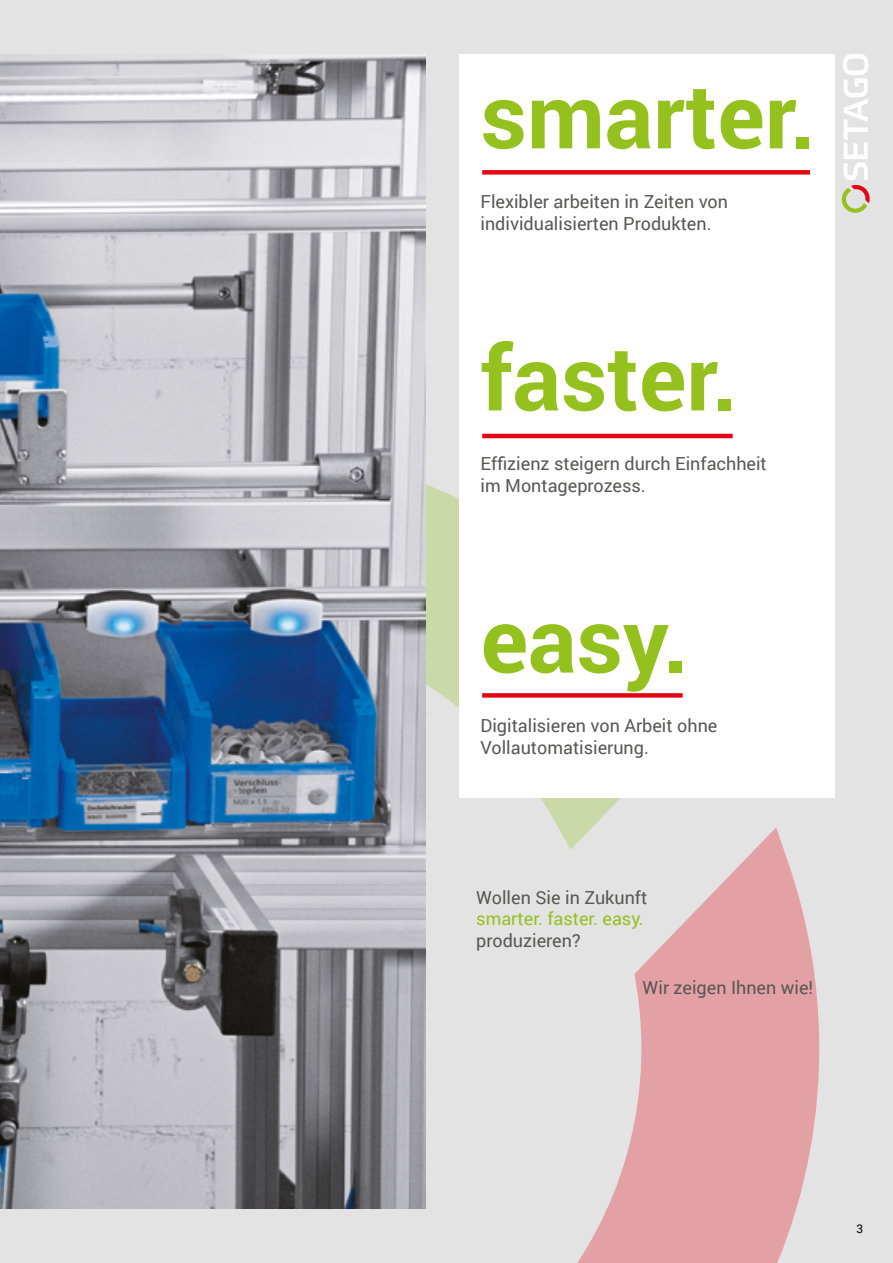
<style>
.page{position:relative;width:893px;height:1263px;background:#e3e3e3}
.page>*{position:absolute;margin:0;border:0;box-sizing:border-box;transform-origin:0 0}
.t1{font:700 90px "Roboto";color:#95c11f}
.t2{font:18px/21.6px "Roboto";color:#575756}
.t3{font:18px "Roboto";color:#95c11f}
.t4{font:12px "Roboto";color:#000}
</style>
<div class="page">
<svg style="left:842px;top:54px;width:28px;height:159px"></svg>
<svg style="left:425px;top:443px;width:195px;height:384px"></svg>
<svg style="left:425px;top:827px;width:395px;height:436px"></svg>
<div style="left:459px;top:54px;width:375px;height:744px;background:#fff"></div>
<img style="left:0;top:54px;width:425px;height:1155px">
<div style="left:482px;top:170px;width:328px;height:5px;background:#e30613"></div>
<hr style="left:482px;top:434px;width:251px;height:4px;background:#e30613">
<div style="left:482px;top:693px;width:201px;height:5px;background:#e30613"></div>
<h1 class="t1" style="left:480px;top:53px;width:337px">smarter.</h1>
<p class="t2" style="left:480px;top:190px;width:249px">Flexibler arbeiten in Zeiten von individualisierten Produkten.</p>
<h1 class="t1" style="left:480px;top:315px;width:259px">faster.</h1>
<p class="t2" style="left:480px;top:452px;width:288px">Effizienz steigern durch Einfachheit im Montageprozess.</p>
<h1 class="t1" style="left:480px;top:577px;width:210px">easy.</h1>
<p class="t2" style="left:480px;top:714px;width:238px">Digitalisieren von Arbeit ohne<br>Vollautomatisierung.</p>
<p class="t2" style="left:476px;top:886px;width:173px">Wollen Sie in Zukunft</p>
<p class="t3" style="left:476px;top:906px;width:169px">smarter. faster. easy.</p>
<p class="t2" style="left:476px;top:929px;width:106px">produzieren?</p>
<p class="t2" style="left:643px;top:976px;width:172px">Wir zeigen Ihnen wie!</p>
<p class="t4" style="left:856px;top:1220px;width:8px">3</p>
</div>
